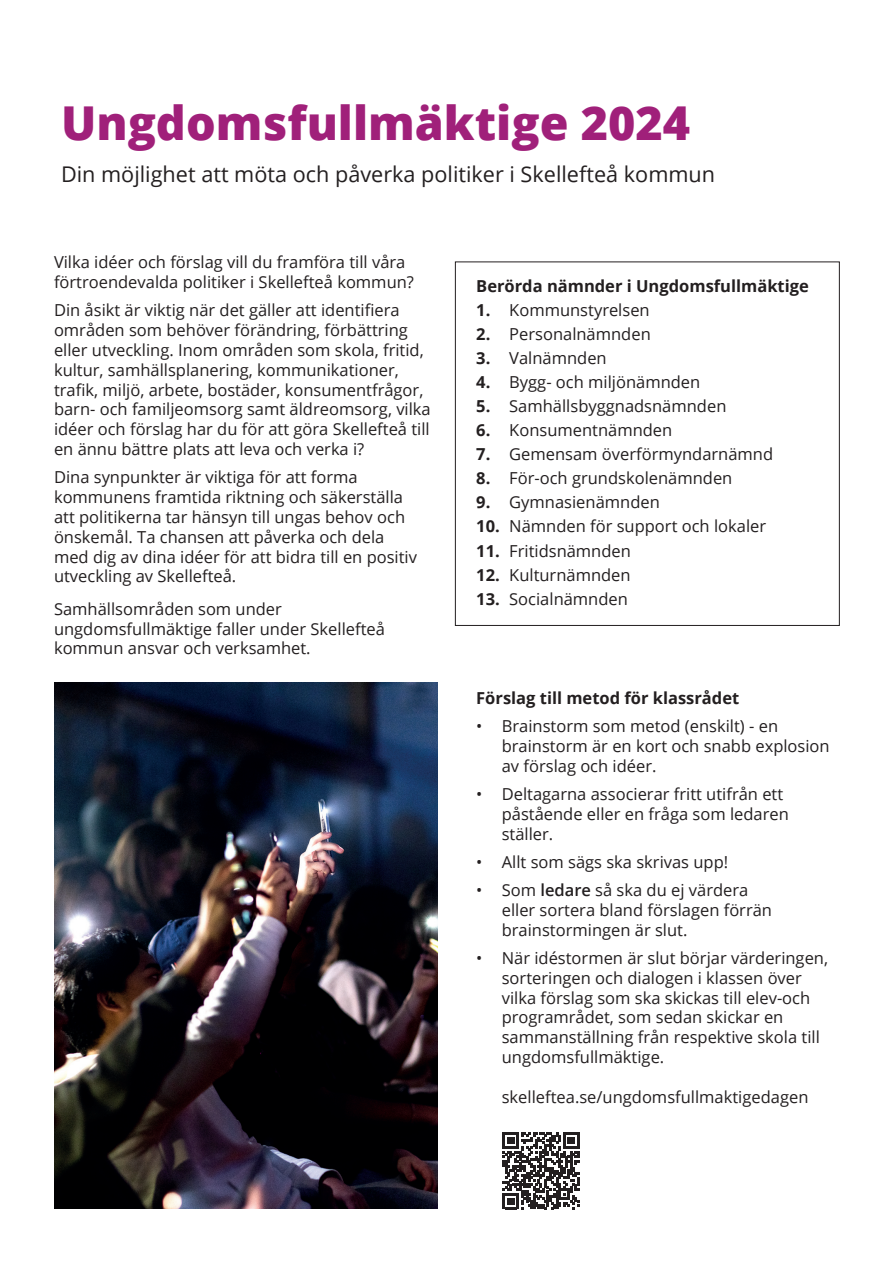
<style>
.page{position:relative;width:893px;height:1263px;background:#fff}
.page>*{position:absolute;margin:0;border:0;box-sizing:border-box;transform-origin:0 0}
.t1{font:800 46.65px "Open Sans";color:#a0207a}
.t2{font:21.6px "Open Sans";color:#231f20}
.t3{font:16.5px/19.8px "Open Sans";color:#231f20}
.t4{font:700 16.5px "Open Sans";color:#231f20}
.s1{font-weight:700}
.s2{font-weight:600}
</style>
<div class="page">
<img style="left:54px;top:682px;width:383px;height:527px">
<div style="left:455px;top:261px;width:385px;height:365px;border:1px solid #231f20"></div>
<svg style="left:503px;top:1132px;width:76px;height:77px"></svg>
<h1 class="t1" style="left:61px;top:88px;width:631px">Ungdomsfullmäktige 2024</h1>
<h2 class="t2" style="left:61px;top:160px;width:656px">Din möjlighet att möta och påverka politiker i Skellefteå kommun</h2>
<p class="t3" style="left:54px;top:252px;width:361px">Vilka idéer och förslag vill du framföra till våra förtroendevalda politiker i Skellefteå kommun?</p>
<p class="t3" style="left:54px;top:300px;width:378px">Din åsikt är viktig när det gäller att identifiera områden som behöver förändring, förbättring eller utveckling. Inom områden som skola, fritid, kultur, samhällsplanering, kommunikationer, trafik, miljö, arbete, bostäder, konsumentfrågor, barn- och familjeomsorg samt äldreomsorg, vilka idéer och förslag har du för att göra Skellefteå till en ännu bättre plats att leva och verka i?</p>
<p class="t3" style="left:54px;top:467px;width:365px">Dina synpunkter är viktiga för att forma kommunens framtida riktning och säkerställa att politikerna tar hänsyn till ungas behov och önskemål. Ta chansen att påverka och dela med dig av dina idéer för att bidra till en positiv utveckling av Skellefteå.</p>
<p class="t3" style="left:54px;top:598px;width:332px">Samhällsområden som under ungdomsfullmäktige faller under Skellefteå kommun ansvar och verksamhet.</p>
<p class="t4" style="left:476px;top:274px;width:334px">Berörda nämnder i Ungdomsfullmäktige</p>
<p class="t3" style="left:476px;top:300px;width:175px"><span class="s1">1.</span> Kommunstyrelsen</p>
<p class="t3" style="left:476px;top:324px;width:176px"><span class="s1">2.</span> Personalnämnden</p>
<p class="t3" style="left:476px;top:348px;width:132px"><span class="s1">3.</span> Valnämnden</p>
<p class="t3" style="left:476px;top:372px;width:226px"><span class="s1">4.</span> Bygg- och miljönämnden</p>
<p class="t3" style="left:476px;top:396px;width:252px"><span class="s1">5.</span> Samhällsbyggnadsnämnden</p>
<p class="t3" style="left:476px;top:420px;width:198px"><span class="s1">6.</span> Konsumentnämnden</p>
<p class="t3" style="left:476px;top:444px;width:298px"><span class="s1">7.</span> Gemensam överförmyndarnämnd</p>
<p class="t3" style="left:476px;top:468px;width:258px"><span class="s1">8.</span> För-och grundskolenämnden</p>
<p class="t3" style="left:476px;top:492px;width:185px"><span class="s1">9.</span> Gymnasienämnden</p>
<p class="t3" style="left:476px;top:516px;width:291px"><span class="s1">10.</span> Nämnden för support och lokaler</p>
<p class="t3" style="left:476px;top:540px;width:156px"><span class="s1">11.</span> Fritidsnämnden</p>
<p class="t3" style="left:476px;top:564px;width:156px"><span class="s1">12.</span> Kulturnämnden</p>
<p class="t3" style="left:476px;top:588px;width:153px"><span class="s1">13.</span> Socialnämnden</p>
<p class="t4" style="left:476px;top:686px;width:265px">Förslag till metod för klassrådet</p>
<p class="t3" style="left:502px;top:716px;width:329px;text-indent:-26px">• Brainstorm som metod (enskilt) - en brainstorm är en kort och snabb explosion av förslag och idéer.</p>
<p class="t3" style="left:502px;top:784px;width:289px;text-indent:-26px">• Deltagarna associerar fritt utifrån ett påstående eller en fråga som ledaren ställer.</p>
<p class="t3" style="left:476px;top:851px;width:253px">• Allt som sägs ska skrivas upp!</p>
<p class="t3" style="left:502px;top:880px;width:272px;text-indent:-26px">• Som <span class="s2">ledare</span> så ska du ej värdera eller sortera bland förslagen förrän brainstormingen är slut.</p>
<p class="t3" style="left:502px;top:948px;width:328px;text-indent:-26px">• När idéstormen är slut börjar värderingen, sorteringen och dialogen i klassen över vilka förslag som ska skickas till elev-och programrådet, som sedan skickar en sammanställning från respektive skola till ungdomsfullmäktige.</p>
<p class="t3" style="left:502px;top:1086px;width:308px">skelleftea.se/ungdomsfullmaktigedagen</p>
</div>
